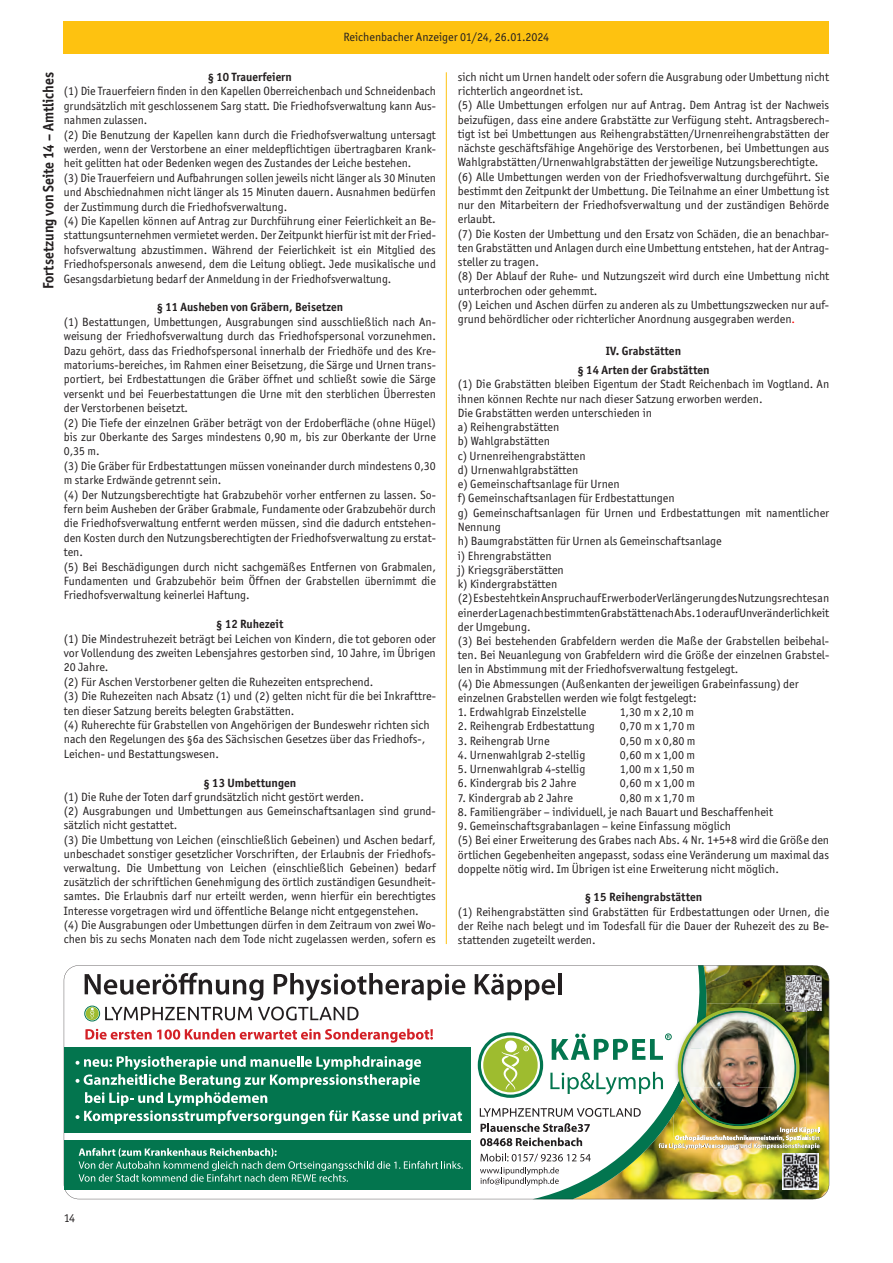
<style>
.page{position:relative;width:893px;height:1263px;background:#fff}
.page>*{position:absolute;margin:0;border:0;box-sizing:border-box;transform-origin:0 0}
.t1{font:700 15px "Officina Sans ITC Std";color:#231f20;scale:.95 1}
.t2{font:12px/14.2px "Officina Sans ITC Std";color:#231f20}
.t3{font:700 12px/18.8px "Officina Sans ITC Std";color:#231f20;text-align:center}
.s1{color:#f00}
</style>
<div class="page">
<div style="left:64px;top:21px;width:765px;height:33px;background:#fec210"></div>
<hr style="left:446px;top:72px;width:1px;height:872px;background:#fec210">
<div style="left:65px;top:1048px;width:406px;height:85px;background:#03754e"></div>
<div style="left:64px;top:1140px;width:406px;height:49px;background:#03754e"></div>
<img style="left:76px;top:965px;width:753px;height:234px">
<img style="left:684px;top:1010px;width:74px;height:39px">
<img style="left:758px;top:1013px;width:39px;height:74px">
<img style="left:682px;top:1049px;width:76px;height:38px">
<img style="left:684px;top:1087px;width:74px;height:39px">
<img style="left:758px;top:1087px;width:35px;height:36px">
<div style="left:678px;top:1007px;width:121px;height:122px;border:3px solid #9ebc2f;border-radius:50%"></div>
<div style="left:681px;top:1011px;width:115px;height:115px;border:2px solid #03754e;border-radius:50%"></div>
<p class="t2" style="left:344px;top:30px;width:207px">Reichenbacher Anzeiger 01/24, 26.01.2024</p>
<p class="t3" style="left:208px;top:67px;width:85px">§ 10 Trauerfeiern</p>
<p class="t2" style="left:64px;top:84px;width:374px">(1) Die Trauerfeiern finden in den Kapellen Oberreichenbach und Schneidenbach grundsätzlich mit geschlossenem Sarg statt. Die Friedhofsverwaltung kann Aus&shy;nahmen zulassen.<br>(2) Die Benutzung der Kapellen kann durch die Friedhofsverwaltung untersagt werden, wenn der Verstorbene an einer meldepflichtigen übertragbaren Krank&shy;heit gelitten hat oder Bedenken wegen des Zustandes der Leiche bestehen.<br>(3) Die Trauerfeiern und Aufbahrungen sollen jeweils nicht länger als 30 Minuten und Abschiednahmen nicht länger als 15 Minuten dauern. Ausnahmen bedürfen der Zustimmung durch die Friedhofsverwaltung.<br>(4) Die Kapellen können auf Antrag zur Durchführung einer Feierlichkeit an Be&shy;stattungsunternehmen vermietet werden. Der Zeitpunkt hierfür ist mit der Fried&shy;hofsverwaltung abzustimmen. Während der Feierlichkeit ist ein Mitglied des Friedhofspersonals anwesend, dem die Leitung obliegt. Jede musikalische und Gesangsdarbietung bedarf der Anmeldung in der Friedhofsverwaltung.</p>
<p class="t3" style="left:157px;top:298px;width:188px">§ 11 Ausheben von Gräbern, Beisetzen</p>
<p class="t2" style="left:64px;top:314px;width:374px">(1) Bestattungen, Umbettungen, Ausgrabungen sind ausschließlich nach An&shy;weisung der Friedhofsverwaltung durch das Friedhofspersonal vorzunehmen.<br>Dazu gehört, dass das Friedhofspersonal innerhalb der Friedhöfe und des Kre&shy;matoriums-bereiches, im Rahmen einer Beisetzung, die Särge und Urnen trans&shy;portiert, bei Erdbestattungen die Gräber öffnet und schließt sowie die Särge versenkt und bei Feuerbestattungen die Urne mit den sterblichen Überresten der Verstorbenen beisetzt.<br>(2) Die Tiefe der einzelnen Gräber beträgt von der Erdoberfläche (ohne Hügel) bis zur Oberkante des Sarges mindestens 0,90 m, bis zur Oberkante der Urne 0,35 m.<br>(3) Die Gräber für Erdbestattungen müssen voneinander durch mindestens 0,30 m starke Erdwände getrennt sein.<br>(4) Der Nutzungsberechtigte hat Grabzubehör vorher entfernen zu lassen. So&shy;fern beim Ausheben der Gräber Grabmale, Fundamente oder Grabzubehör durch die Friedhofsverwaltung entfernt werden müssen, sind die dadurch entstehen&shy;den Kosten durch den Nutzungsberechtigten der Friedhofsverwaltung zu erstat&shy;ten.<br>(5) Bei Beschädigungen durch nicht sachgemäßes Entfernen von Grabmalen, Fundamenten und Grabzubehör beim Öffnen der Grabstellen übernimmt die Friedhofsverwaltung keinerlei Haftung.</p>
<p class="t3" style="left:216px;top:615px;width:69px">§ 12 Ruhezeit</p>
<p class="t2" style="left:64px;top:631px;width:374px">(1) Die Mindestruhezeit beträgt bei Leichen von Kindern, die tot geboren oder vor Vollendung des zweiten Lebensjahres gestorben sind, 10 Jahre, im Übrigen 20 Jahre.<br>(2) Für Aschen Verstorbener gelten die Ruhezeiten entsprechend.<br>(3) Die Ruhezeiten nach Absatz (1) und (2) gelten nicht für die bei Inkrafttre&shy;ten dieser Satzung bereits belegten Grabstätten.<br>(4) Ruherechte für Grabstellen von Angehörigen der Bundeswehr richten sich nach den Regelungen des §6a des Sächsischen Gesetzes über das Friedhofs-, Leichen- und Bestattungswesen.</p>
<p class="t3" style="left:203px;top:773px;width:94px">§ 13 Umbettungen</p>
<p class="t2" style="left:64px;top:789px;width:374px">(1) Die Ruhe der Toten darf grundsätzlich nicht gestört werden.<br>(2) Ausgrabungen und Umbettungen aus Gemeinschaftsanlagen sind grund&shy;sätzlich nicht gestattet.<br>(3) Die Umbettung von Leichen (einschließlich Gebeinen) und Aschen bedarf, unbeschadet sonstiger gesetzlicher Vorschriften, der Erlaubnis der Friedhofs&shy;verwaltung. Die Umbettung von Leichen (einschließlich Gebeinen) bedarf zusätzlich der schriftlichen Genehmigung des örtlich zuständigen Gesundheit&shy;samtes. Die Erlaubnis darf nur erteilt werden, wenn hierfür ein berechtigtes Interesse vorgetragen wird und öffentliche Belange nicht entgegenstehen. (4) Die Ausgrabungen oder Umbettungen dürfen in dem Zeitraum von zwei Wo&shy;chen bis zu sechs Monaten nach dem Tode nicht zugelassen werden, sofern es</p>
<p class="t1" style="left:39px;top:289px;width:230px;rotate:-90deg">Fortsetzung von Seite 14 – Amtliches</p>
<p class="t2" style="left:458px;top:70px;width:373px">sich nicht um Urnen handelt oder sofern die Ausgrabung oder Umbettung nicht richterlich angeordnet ist.<br>(5) Alle Umbettungen erfolgen nur auf Antrag. Dem Antrag ist der Nachweis beizufügen, dass eine andere Grabstätte zur Verfügung steht. Antragsberech&shy;tigt ist bei Umbettungen aus Reihengrabstätten/Urnenreihengrabstätten der nächste geschäftsfähige Angehörige des Verstorbenen, bei Umbettungen aus Wahlgrabstätten/Urnenwahlgrabstätten der jeweilige Nutzungsberechtigte. (6) Alle Umbettungen werden von der Friedhofsverwaltung durchgeführt. Sie bestimmt den Zeitpunkt der Umbettung. Die Teilnahme an einer Umbettung ist nur den Mitarbeitern der Friedhofsverwaltung und der zuständigen Behörde erlaubt.<br>(7) Die Kosten der Umbettung und den Ersatz von Schäden, die an benachbar&shy;ten Grabstätten und Anlagen durch eine Umbettung entstehen, hat der Antrag&shy;steller zu tragen.<br>(8) Der Ablauf der Ruhe- und Nutzungszeit wird durch eine Umbettung nicht unterbrochen oder gehemmt.<br>(9) Leichen und Aschen dürfen zu anderen als zu Umbettungszwecken nur auf&shy;grund behördlicher oder richterlicher Anordnung ausgegraben werden<span class="s1">.</span></p>
<p class="t3" style="left:577px;top:342px;width:134px">IV. Grabstätten<br>§ 14 Arten der Grabstätten</p>
<p class="t2" style="left:458px;top:377px;width:373px">(1) Die Grabstätten bleiben Eigentum der Stadt Reichenbach im Vogtland. An ihnen können Rechte nur nach dieser Satzung erworben werden.<br>Die Grabstätten werden unterschieden in<br>a) Reihengrabstätten<br>b) Wahlgrabstätten<br>c) Urnenreihengrabstätten<br>d) Urnenwahlgrabstätten<br>e) Gemeinschaftsanlage für Urnen<br>f) Gemeinschaftsanlagen für Erdbestattungen<br>g) Gemeinschaftsanlagen für Urnen und Erdbestattungen mit namentlicher Nennung<br>h) Baumgrabstätten für Urnen als Gemeinschaftsanlage<br>i) Ehrengrabstätten<br>j) Kriegsgräberstätten<br>k) Kindergrabstätten<br>(2) Es besteht kein Anspruch auf Erwerb oder Verlängerung des Nutzungsrechtes an einer der Lage nach bestimmten Grabstätte nach Abs. 1 oder auf Unveränderlichkeit der Umgebung.<br>(3) Bei bestehenden Grabfeldern werden die Maße der Grabstellen beibehal&shy;ten. Bei Neuanlegung von Grabfeldern wird die Größe der einzelnen Grabstel&shy;len in Abstimmung mit der Friedhofsverwaltung festgelegt.<br>(4) Die Abmessungen (Außenkanten der jeweiligen Grabeinfassung) der einzelnen Grabstellen werden wie folgt festgelegt:</p>
<p class="t2" style="left:458px;top:705px;width:130px">1. Erdwahlgrab Einzelstelle</p>
<p class="t2" style="left:620px;top:705px;width:76px">1,30 m x 2,10 m</p>
<p class="t2" style="left:458px;top:719px;width:138px">2. Reihengrab Erdbestattung</p>
<p class="t2" style="left:620px;top:719px;width:77px">0,70 m x 1,70 m</p>
<p class="t2" style="left:458px;top:733px;width:93px">3. Reihengrab Urne</p>
<p class="t2" style="left:620px;top:733px;width:77px">0,50 m x 0,80 m</p>
<p class="t2" style="left:458px;top:748px;width:129px">4. Urnenwahlgrab 2-stellig</p>
<p class="t2" style="left:620px;top:748px;width:77px">0,60 m x 1,00 m</p>
<p class="t2" style="left:458px;top:762px;width:129px">5. Urnenwahlgrab 4-stellig</p>
<p class="t2" style="left:620px;top:762px;width:76px">1,00 m x 1,50 m</p>
<p class="t2" style="left:458px;top:776px;width:120px">6. Kindergrab bis 2 Jahre</p>
<p class="t2" style="left:620px;top:776px;width:77px">0,60 m x 1,00 m</p>
<p class="t2" style="left:458px;top:790px;width:117px">7. Kindergrab ab 2 Jahre</p>
<p class="t2" style="left:620px;top:790px;width:77px">0,80 m x 1,70 m</p>
<p class="t2" style="left:458px;top:805px;width:317px">8. Familiengräber – individuell, je nach Bauart und Beschaffenheit</p>
<p class="t2" style="left:458px;top:819px;width:373px">9. Gemeinschaftsgrabanlagen – keine Einfassung möglich<br>(5) Bei einer Erweiterung des Grabes nach Abs. 4 Nr. 1+5+8 wird die Größe den örtlichen Gegebenheiten angepasst, sodass eine Veränderung um maximal das doppelte nötig wird. Im Übrigen ist eine Erweiterung nicht möglich.</p>
<p class="t3" style="left:585px;top:888px;width:119px">§ 15 Reihengrabstätten</p>
<p class="t2" style="left:458px;top:904px;width:373px;text-align:justify">(1) Reihengrabstätten sind Grabstätten für Erdbestattungen oder Urnen, die der Reihe nach belegt und im Todesfall für die Dauer der Ruhezeit des zu Be&shy;stattenden zugeteilt werden.</p>
<p class="t2" style="left:64px;top:1210px;width:13px">14</p>
</div>
